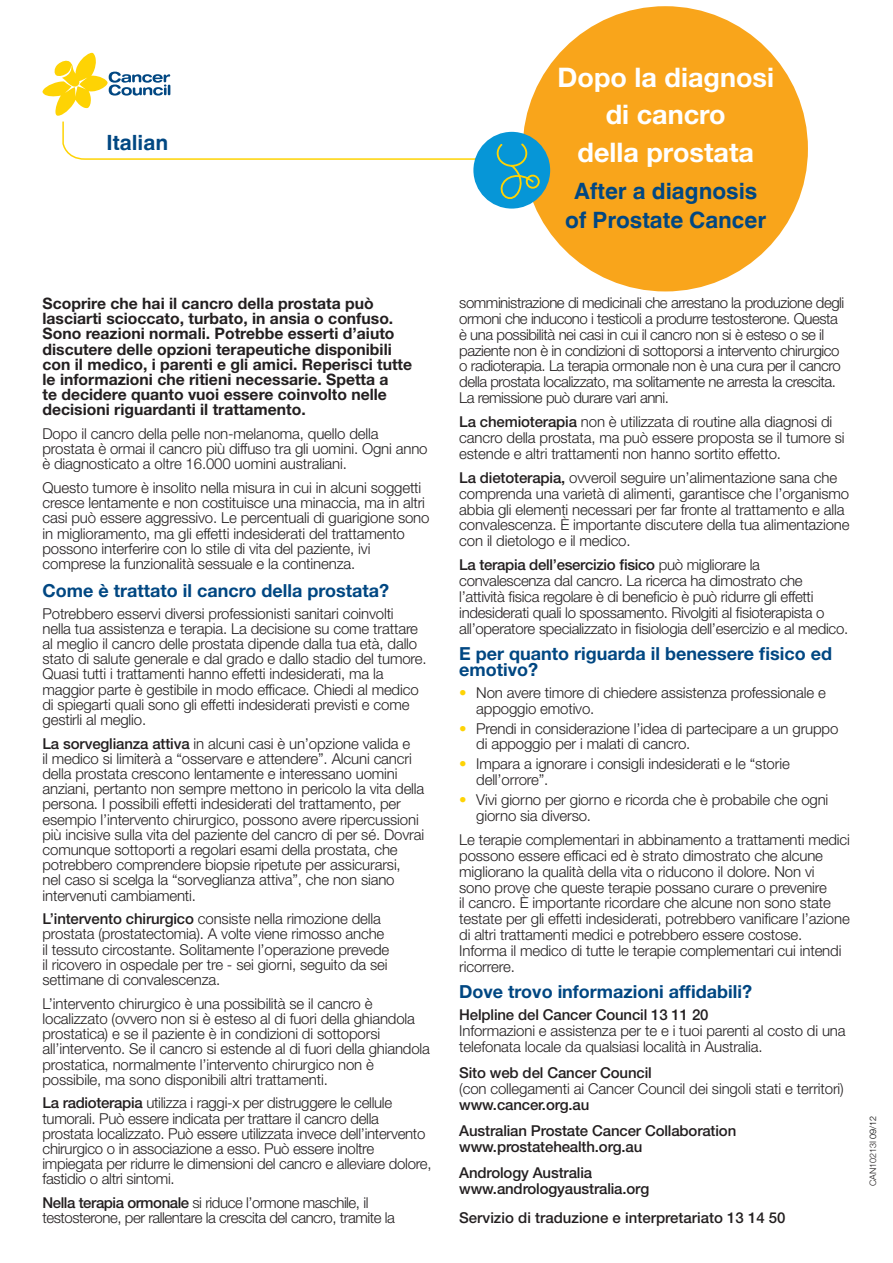
<style>
.page{position:relative;width:893px;height:1263px;background:#fff}
.page>*{position:absolute;margin:0;border:0;box-sizing:border-box;transform-origin:0 0}
.main_heading{font:700 27px "Helvetica Neue LT Std";color:#fff}
.subs_light_blue{font:700 22.5px "Helvetica World";color:#014782}
.subs_light_blue-2{font:700 21px "Helvetica World";color:#014782}
.subs_blue{font:700 18px/15.8px "Helvetica Neue LT Std";color:#014782}
.intro_para{font:700 15.75px/15.1px "Helvetica Neue LT Std";color:#231f20}
.body{font:300 15px/15.1px "Helvetica Neue LT Std";letter-spacing:-.01em;color:#231f20}
.body-2{font:300 15px/15.8px "Helvetica Neue LT Std";letter-spacing:-.03em;color:#231f20}
.bullet_para{font:300 15px/15.8px "Helvetica Neue LT Std";letter-spacing:-.01em;color:#231f20}
.body-3{font:500 15px/15.8px "Helvetica Neue LT Std";letter-spacing:-.01em;color:#231f20}
.subs_light_blue-3{font:300 9px "Helvetica Neue LT Std";color:#231f20}
.s1{font-weight:500}
.s2{color:#fed304}
.s3{color:#000}
</style>
<div class="page">
<div style="left:523px;top:6px;width:285px;height:285px;background:#f9a51b;border-radius:50%"></div>
<svg style="left:43px;top:53px;width:517px;height:154px"></svg>
<p class="subs_light_blue-2" style="left:106px;top:131px;width:63px">Italian</p>
<p class="intro_para" style="left:43px;top:295px;width:371px">Scoprire che hai il cancro della prostata può lasciarti scioccato, turbato, in ansia o confuso.<br>Sono reazioni normali. Potrebbe esserti d’aiuto discutere delle opzioni terapeutiche disponibili con il medico, i parenti e gli amici. Reperisci tutte le informazioni che ritieni necessarie. Spetta a<br>te decidere quanto vuoi essere coinvolto nelle decisioni riguardanti il trattamento.</p>
<p class="body" style="left:43px;top:426px;width:387px">Dopo il cancro della pelle non-melanoma, quello della prostata è ormai il cancro più diffuso tra gli uomini. Ogni anno è diagnosticato a oltre 16.000 uomini australiani.</p>
<p class="body" style="left:43px;top:480px;width:388px">Questo tumore è insolito nella misura in cui in alcuni soggetti cresce lentamente e non costituisce una minaccia, ma in altri casi può essere aggressivo. Le percentuali di guarigione sono in miglioramento, ma gli effetti indesiderati del trattamento possono interferire con lo stile di vita del paziente, ivi comprese la funzionalità sessuale e la continenza.</p>
<p class="subs_blue" style="left:43px;top:582px;width:348px">Come è trattato il cancro della prostata?</p>
<p class="body" style="left:43px;top:605px;width:386px">Potrebbero esservi diversi professionisti sanitari coinvolti<br>nella tua assistenza e terapia. La decisione su come trattare al meglio il cancro delle prostata dipende dalla tua età, dallo stato di salute generale e dal grado e dallo stadio del tumore.<br>Quasi tutti i trattamenti hanno effetti indesiderati, ma la maggior parte è gestibile in modo efficace. Chiedi al medico di spiegarti quali sono gli effetti indesiderati previsti e come gestirli al meglio.</p>
<p class="body" style="left:43px;top:735px;width:383px"><span class="s1">La sorveglianza attiva</span> in alcuni casi è un’opzione valida e<br>il medico si limiterà a “osservare e attendere”. Alcuni cancri della prostata crescono lentamente e interessano uomini anziani, pertanto non sempre mettono in pericolo la vita della persona. I possibili effetti indesiderati del trattamento, per esempio l’intervento chirurgico, possono avere ripercussioni più incisive sulla vita del paziente del cancro di per sé. Dovrai comunque sottoporti a regolari esami della prostata, che potrebbero comprendere biopsie ripetute per assicurarsi,<br>nel caso si scelga la “sorveglianza attiva”, che non siano intervenuti cambiamenti.</p>
<p class="body" style="left:43px;top:911px;width:348px"><span class="s1">L’intervento chirurgico</span> consiste nella rimozione della prostata (prostatectomia). A volte viene rimosso anche il tessuto circostante. Solitamente l’operazione prevede il ricovero in ospedale per tre - sei giorni, seguito da sei settimane di convalescenza.</p>
<p class="body" style="left:43px;top:995px;width:389px">L’intervento chirurgico è una possibilità se il cancro è localizzato (ovvero non si è esteso al di fuori della ghiandola prostatica) e se il paziente è in condizioni di sottoporsi all’intervento. Se il cancro si estende al di fuori della ghiandola prostatica, normalmente l’intervento chirurgico non è possibile, ma sono disponibili altri trattamenti.</p>
<p class="body" style="left:43px;top:1095px;width:391px"><span class="s1">La radioterapia</span> utilizza i raggi-x per distruggere le cellule tumorali. Può essere indicata per trattare il cancro della prostata localizzato. Può essere utilizzata invece dell’intervento chirurgico o in associazione a esso. Può essere inoltre impiegata per ridurre le dimensioni del cancro e alleviare dolore, fastidio o altri sintomi.</p>
<p class="body-2" style="left:43px;top:1195px;width:354px;line-height:15.1px"><span class="s1">Nella terapia ormonale</span> si riduce l’ormone maschile, il testosterone, per rallentare la crescita del cancro, tramite la</p>
<p class="main_heading" style="left:558px;top:60px;width:218px">Dopo la diagnosi</p>
<p class="main_heading" style="left:606px;top:98px;width:121px">di cancro</p>
<p class="main_heading" style="left:578px;top:135px;width:178px">della prostata</p>
<p class="subs_light_blue" style="left:574px;top:178px;width:185px">After a diagnosis</p>
<p class="subs_light_blue" style="left:565px;top:207px;width:202px">of Prostate Cancer</p>
<p class="body-2" style="left:459px;top:295px;width:387px">somministrazione di medicinali che arrestano la produzione degli ormoni che inducono i testicoli a produrre testosterone. Questa è una possibilità nei casi in cui il cancro non si è esteso o se il paziente non è in condizioni di sottoporsi a intervento chirurgico o radioterapia. La terapia ormonale non è una cura per il cancro della prostata localizzato, ma solitamente ne arresta la crescita.<br>La remissione può durare vari anni.</p>
<p class="body" style="left:459px;top:414px;width:387px;line-height:15.8px"><span class="s1">La chemioterapia</span> non è utilizzata di routine alla diagnosi di cancro della prostata, ma può essere proposta se il tumore si estende e altri trattamenti non hanno sortito effetto.</p>
<p class="body" style="left:459px;top:470px;width:392px;line-height:15.8px"><span class="s1">La dietoterapia,</span> ovveroil seguire un’alimentazione sana che comprenda una varietà di alimenti, garantisce che l’organismo abbia gli elementi necessari per far fronte al trattamento e alla convalescenza. È importante discutere della tua alimentazione con il dietologo e il medico.</p>
<p class="body" style="left:459px;top:557px;width:390px;line-height:15.8px"><span class="s1">La terapia dell’esercizio fisico</span> può migliorare la convalescenza dal cancro. La ricerca ha dimostrato che l’attività fisica regolare è di beneficio è può ridurre gli effetti indesiderati quali lo spossamento. Rivolgiti al fisioterapista o all’operatore specializzato in fisiologia dell’esercizio e al medico.</p>
<p class="subs_blue" style="left:459px;top:645px;width:374px">E per quanto riguarda il benessere fisico ed emotivo?</p>
<p class="bullet_para" style="left:476px;top:684px;width:351px;text-indent:-17px"><span class="s2">•</span> Non avere timore di chiedere assistenza professionale e appoggio emotivo.</p>
<p class="bullet_para" style="left:476px;top:720px;width:364px;text-indent:-17px"><span class="s2">•</span> Prendi in considerazione l’idea di partecipare a un gruppo di appoggio per i malati di cancro.</p>
<p class="bullet_para" style="left:476px;top:756px;width:315px;text-indent:-17px"><span class="s2">•</span> Impara a ignorare i consigli indesiderati e le “storie dell’orrore”.</p>
<p class="bullet_para" style="left:476px;top:792px;width:354px;text-indent:-17px"><span class="s2">•</span> Vivi giorno per giorno e ricorda che è probabile che ogni giorno sia diverso.</p>
<p class="body" style="left:459px;top:832px;width:392px;line-height:15.8px">Le terapie complementari in abbinamento a trattamenti medici possono essere efficaci ed è strato dimostrato che alcune migliorano la qualità della vita o riducono il dolore. Non vi<br>sono prove che queste terapie possano curare o prevenire<br>il cancro. È importante ricordare che alcune non sono state testate per gli effetti indesiderati, potrebbero vanificare l’azione di altri trattamenti medici e potrebbero essere costose.<br>Informa il medico di tutte le terapie complementari cui intendi ricorrere.</p>
<p class="subs_blue" style="left:459px;top:983px;width:294px">Dove trovo informazioni affidabili?</p>
<p class="body" style="left:459px;top:1006px;width:388px;line-height:15.8px"><span class="s1">Helpline del Cancer Council 13 11 20<br></span>Informazioni e assistenza per te e i tuoi parenti al costo di una telefonata locale da qualsiasi località in Australia.</p>
<p class="body" style="left:459px;top:1064px;width:386px;line-height:15.8px"><span class="s1">Sito web del Cancer Council<br></span>(con collegamenti ai Cancer Council dei singoli stati e territori) <span class="s1">www.cancer.org.au</span></p>
<p class="body-3" style="left:459px;top:1122px;width:279px">Australian Prostate Cancer Collaboration www.prostatehealth.org.au</p>
<p class="body-3" style="left:459px;top:1165px;width:191px">Andrology Australia www.andrologyaustralia.org</p>
<p class="body-3" style="left:459px;top:1210px;width:328px">Servizio di traduzione e interpretariato 13 14 50</p>
<p class="subs_light_blue-3" style="left:867px;top:1186px;width:72px;rotate:-90deg">CAN10213I <span class="s3">09/12</span></p>
</div>
